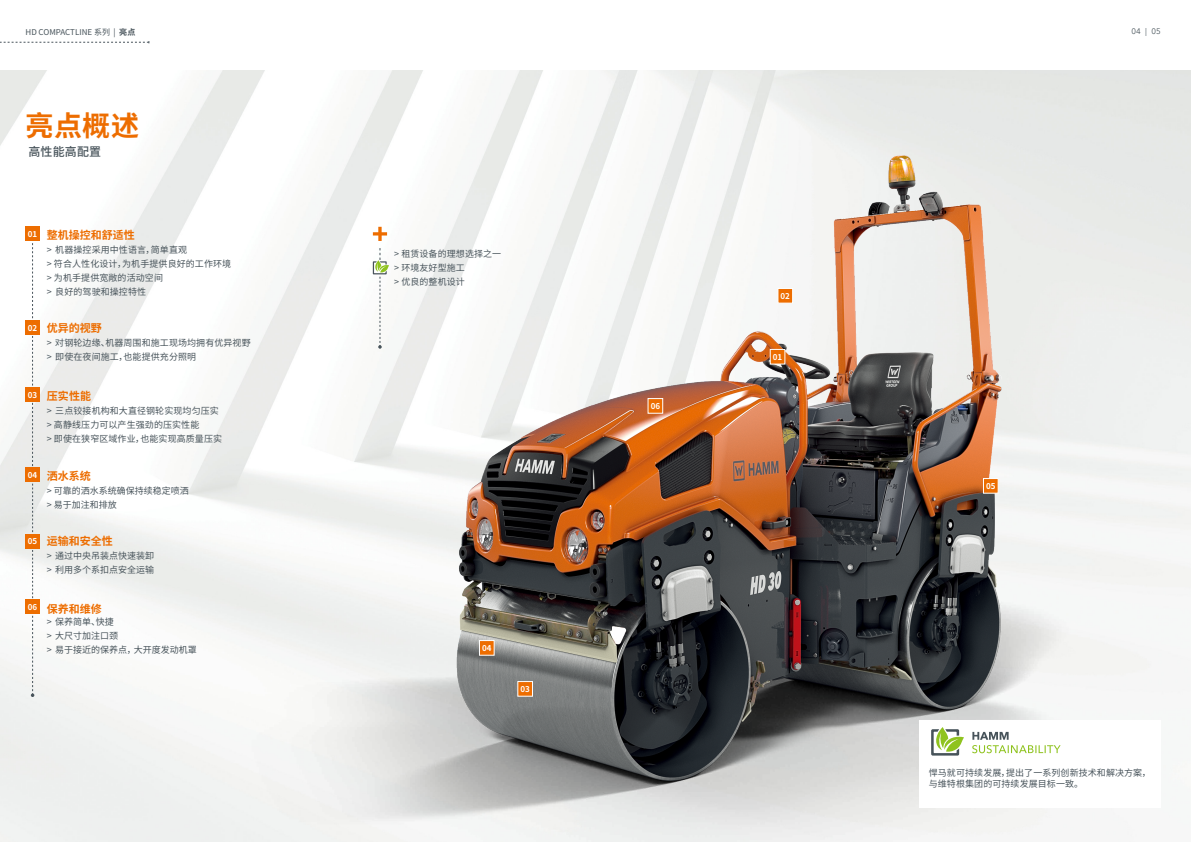
<style>
.page{position:relative;width:1191px;height:842px;background:#fff}
.page>*{position:absolute;margin:0;border:0;box-sizing:border-box;transform-origin:0 0}
.t1{font:700 28px "Source Han Sans CN";color:#ed6d00}
.t2{font:500 12px "Source Han Sans CN";letter-spacing:.01em;color:#47535a}
.t3{font:700 11px "Source Han Sans CN";color:#ed6d00}
.t4{font:9px/14px "Source Han Sans CN";letter-spacing:.01em;color:#47535a}
.t5{font:700 8px "Source Han Sans CN";color:#fff}
.t6{font:8px "Source Han Sans CN";color:#47535a}
.t7{font:8px "Avenir Next LT Pro";color:#47535a}
.s1{font-weight:700}
</style>
<div class="page">
<img style="left:17px;top:43px;width:575px;height:799px">
<svg style="left:517px;top:681px;width:16px;height:16px"></svg>
<svg style="left:479px;top:640px;width:15px;height:16px"></svg>
<svg style="left:0;top:41px;width:150px;height:2px"></svg>
<div style="left:26px;top:227px;width:14px;height:14px;background:#ed6d00"></div>
<svg style="left:32px;top:336px;width:1px;height:50px"></svg>
<svg style="left:32px;top:243px;width:1px;height:75px"></svg>
<svg style="left:32px;top:403px;width:1px;height:63px"></svg>
<div style="left:26px;top:387px;width:14px;height:14px;background:#ed6d00"></div>
<svg style="left:32px;top:484px;width:1px;height:48px"></svg>
<svg style="left:32px;top:550px;width:1px;height:48px"></svg>
<div style="left:26px;top:468px;width:14px;height:14px;background:#ed6d00"></div>
<div style="left:26px;top:534px;width:14px;height:14px;background:#ed6d00"></div>
<div style="left:26px;top:600px;width:14px;height:14px;background:#ed6d00"></div>
<svg style="left:31px;top:616px;width:3px;height:81px"></svg>
<svg style="left:373px;top:227px;width:14px;height:14px"></svg>
<svg style="left:373px;top:248px;width:16px;height:101px"></svg>
<div style="left:26px;top:320px;width:14px;height:15px;background:#ed6d00"></div>
<img style="left:592px;top:70px;width:598px;height:772px">
<svg style="left:769px;top:349px;width:16px;height:16px"></svg>
<svg style="left:647px;top:398px;width:16px;height:16px"></svg>
<svg style="left:777px;top:288px;width:16px;height:16px"></svg>
<svg style="left:983px;top:478px;width:15px;height:16px"></svg>
<div style="left:920px;top:720px;width:241px;height:88px;background:#fff"></div>
<svg style="left:931px;top:727px;width:33px;height:29px"></svg>
<svg style="left:972px;top:732px;width:88px;height:21px"></svg>
<p class="t6" style="left:26px;top:27px;width:111px">HD COMPACTLINE 系列 | <span class="s1">亮点</span></p>
<h1 class="t1" style="left:26px;top:110px;width:115px">亮点概述</h1>
<h2 class="t2" style="left:28px;top:145px;width:74px">高性能高配置</h2>
<p class="t5" style="left:28px;top:230px;width:11px">01</p>
<p class="t5" style="left:28px;top:323px;width:11px">02</p>
<p class="t5" style="left:28px;top:390px;width:11px">03</p>
<p class="t5" style="left:28px;top:471px;width:11px">04</p>
<p class="t5" style="left:28px;top:537px;width:11px">05</p>
<p class="t5" style="left:28px;top:603px;width:11px">06</p>
<p class="t3" style="left:47px;top:228px;width:89px">整机操控和舒适性</p>
<p class="t4" style="left:47px;top:242px;width:186px">&gt; 机器操控采用中性语言，简单直观<br>&gt; 符合人性化设计，为机手提供良好的工作环境&gt; 为机手提供宽敞的活动空间<br>&gt; 良好的驾驶和操控特性</p>
<p class="t3" style="left:47px;top:322px;width:56px">优异的视野</p>
<p class="t4" style="left:47px;top:336px;width:205px">&gt; 对钢轮边缘、机器周围和施工现场均拥有优异视野&gt; 即使在夜间施工，也能提供充分照明</p>
<p class="t3" style="left:47px;top:389px;width:46px">压实性能</p>
<p class="t4" style="left:47px;top:404px;width:177px">&gt; 三点铰接机构和大直径钢轮实现均匀压实&gt; 高静线压力可以产生强劲的压实性能<br>&gt; 即使在狭窄区域作业，也能实现高质量压实</p>
<p class="t3" style="left:47px;top:470px;width:45px">洒水系统</p>
<p class="t4" style="left:47px;top:484px;width:144px">&gt; 可靠的洒水系统确保持续稳定喷洒&gt; 易于加注和排放</p>
<p class="t3" style="left:47px;top:535px;width:67px">运输和安全性</p>
<p class="t4" style="left:47px;top:549px;width:109px">&gt; 通过中央吊装点快速装卸&gt; 利用多个系扣点安全运输</p>
<p class="t3" style="left:47px;top:602px;width:57px">保养和维修</p>
<p class="t4" style="left:47px;top:615px;width:152px">&gt; 保养简单、快捷<br>&gt; 大尺寸加注口颈<br>&gt; 易于接近的保养点，大开度发动机罩</p>
<p class="t4" style="left:394px;top:247px;width:109px">&gt; 租赁设备的理想选择之一&gt; 环境友好型施工<br>&gt; 优良的整机设计</p>
<p class="t5" style="left:482px;top:644px;width:11px">04</p>
<p class="t5" style="left:520px;top:685px;width:11px">03</p>
<p class="t5" style="left:651px;top:402px;width:11px">06</p>
<p class="t5" style="left:780px;top:292px;width:11px">02</p>
<p class="t5" style="left:773px;top:353px;width:11px">01</p>
<p class="t7" style="left:1131px;top:27px;width:31px">04 | 05</p>
<p class="t5" style="left:986px;top:482px;width:11px">05</p>
<p class="t4" style="left:928px;top:768px;width:223px;line-height:11px">悍马就可持续发展，提出了一系列创新技术和解决方案，与维特根集团的可持续发展目标一致。</p>
</div>
